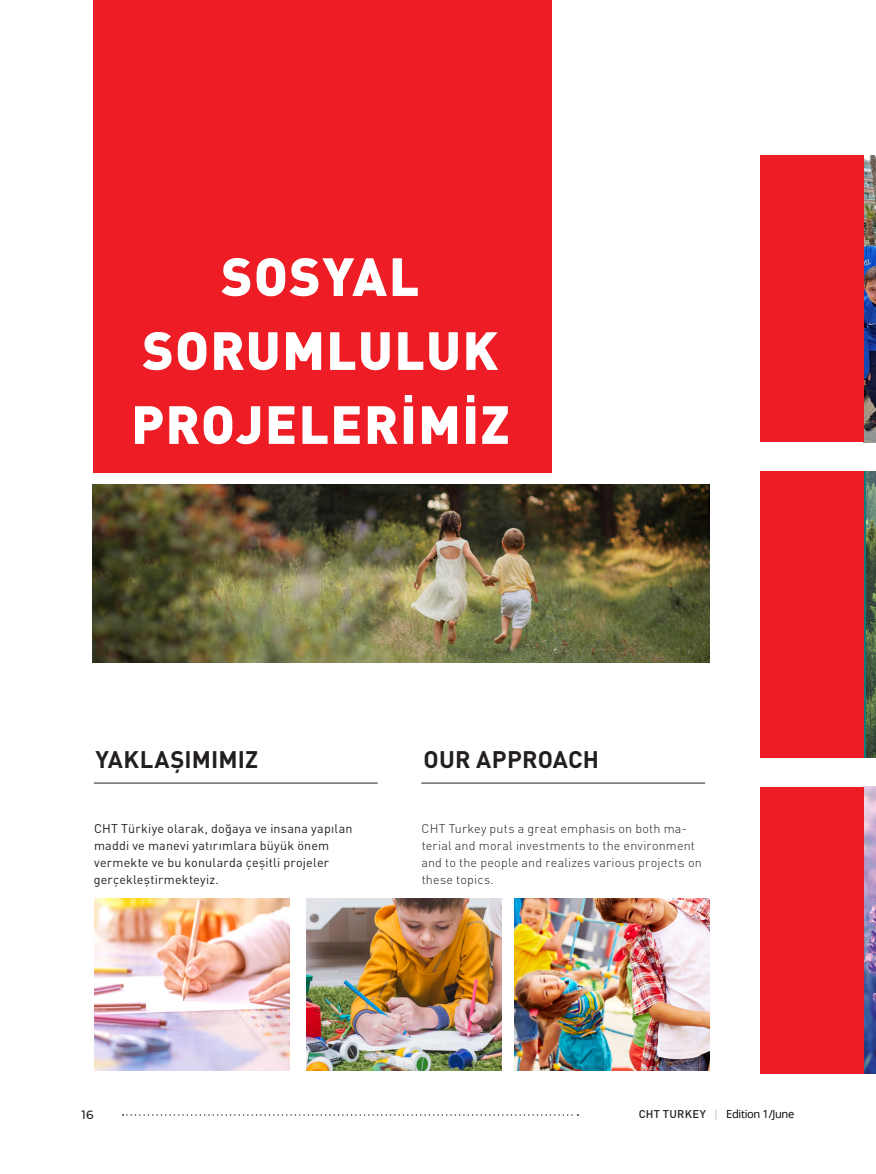
<style>
.page{position:relative;width:876px;height:1174px;background:#fff}
.page>*{position:absolute;margin:0;border:0;box-sizing:border-box;transform-origin:0 0}
.t1{font:900 52.95px "DIN Pro";letter-spacing:.025em;color:#fff}
.t2{font:700 23.7px "DIN Pro";letter-spacing:.005em;color:#231f20}
.t3{font:300 12.6px/16.8px "DIN Pro";letter-spacing:.015em;color:#231f20}
.t4{font:12.6px/16.8px "DIN Pro";letter-spacing:.015em;color:#231f20}
.t5{font:500 12px "Montserrat Alternates";color:#231f20}
.t6{font:11.1px "Open Sans";letter-spacing:-.03em;color:#000001}
.s1{font-family:"DIN Pro";font-weight:500;color:#231f20}
.s2{font-family:"Montserrat Alternates";font-weight:100;color:#231f20}
</style>
<div class="page">
<img style="left:93px;top:485px;width:617px;height:178px">
<img style="left:864px;top:156px;width:12px;height:286px">
<div style="left:864px;top:471px;width:12px;height:286px;background:#127b7a"></div>
<img style="left:866px;top:471px;width:10px;height:286px">
<img style="left:864px;top:786px;width:12px;height:287px">
<div style="left:93px;top:0;width:459px;height:473px;background:#ee1c25"></div>
<div style="left:760px;top:156px;width:104px;height:286px;background:#ee1c25"></div>
<div style="left:760px;top:471px;width:104px;height:286px;background:#ee1c25"></div>
<div style="left:760px;top:786px;width:104px;height:287px;background:#ee1c25"></div>
<hr style="left:94px;top:783px;width:284px;height:1px;background:#231f20">
<hr style="left:421px;top:783px;width:284px;height:1px;background:#231f20">
<img style="left:94px;top:898px;width:196px;height:173px">
<img style="left:306px;top:898px;width:195px;height:173px">
<img style="left:514px;top:898px;width:196px;height:173px">
<svg style="left:123px;top:1114px;width:455px;height:1px"></svg>
<p class="t1" style="left:221px;top:241px;width:200px">SOSYAL</p>
<p class="t1" style="left:142px;top:315px;width:357px">SORUMLULUK</p>
<p class="t1" style="left:131px;top:389px;width:380px">PROJELERİMİZ</p>
<p class="t2" style="left:95px;top:743px;width:164px">YAKLAŞIMIMIZ</p>
<p class="t4" style="left:94px;top:820px;width:260px">CHT Türkiye olarak, doğaya ve insana yapılan maddi ve manevi yatırımlara büyük önem vermekte ve bu konularda çeşitli projeler gerçekleştirmekteyiz.</p>
<p class="t2" style="left:424px;top:743px;width:177px">OUR APPROACH</p>
<p class="t3" style="left:421px;top:820px;width:282px">CHT Turkey puts a great emphasis on both ma&shy;terial and moral investments to the environment and to the people and realizes various projects on these topics.</p>
<p class="t5" style="left:82px;top:1106px;width:14px">16</p>
<p class="t6" style="left:639px;top:1106px;width:157px"><span class="s1">CHT TURKEY</span> <span class="s2">|</span> Edition 1/June</p>
</div>
